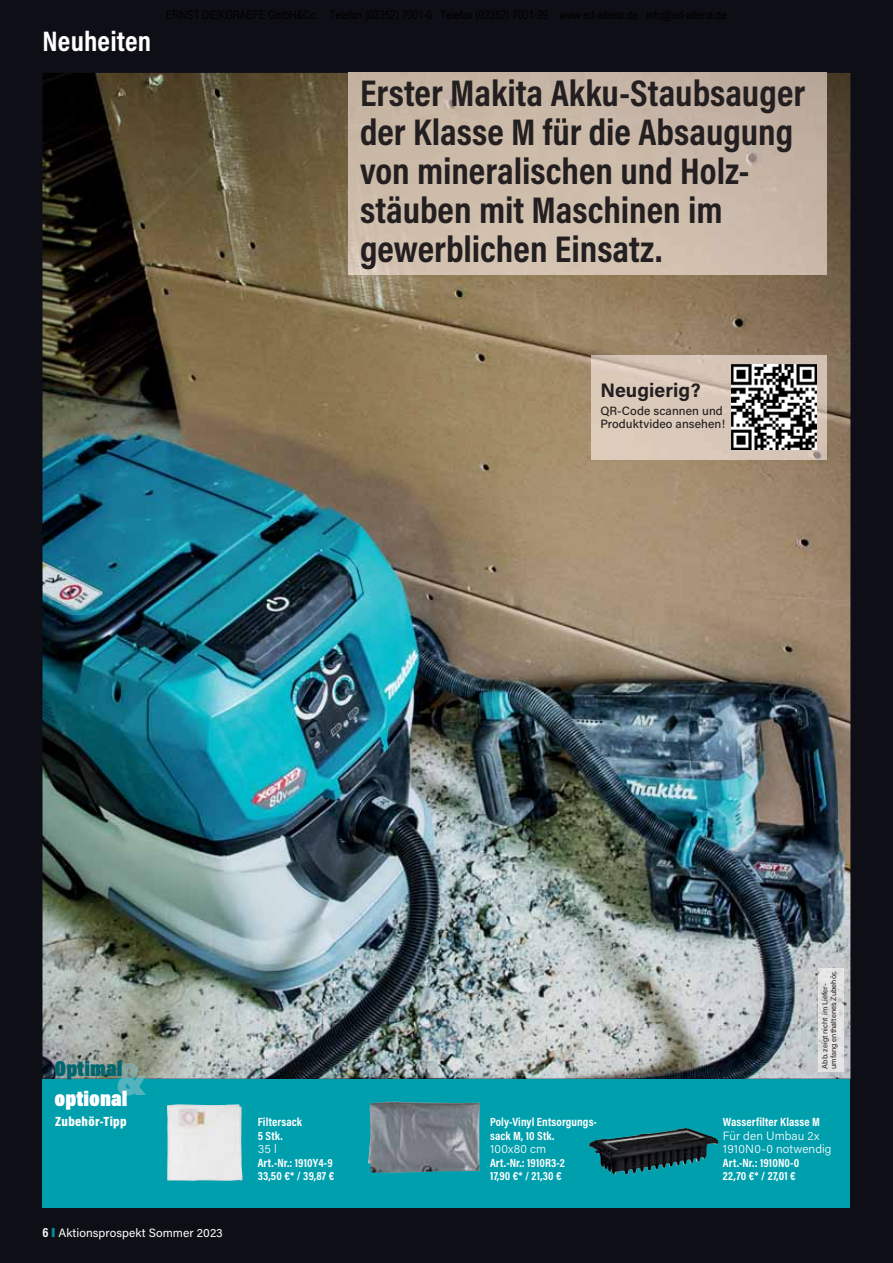
<style>
.page{position:relative;width:893px;height:1263px;background:#0e0e17}
.page>*{position:absolute;margin:0;border:0;box-sizing:border-box;transform-origin:0 0}
.t1{font:900 47.4px "Acumin Pro Cond";color:#53b4bf}
.t2{font:700 37.5px/39px "Acumin Pro Cond";color:#231f20}
.t3{font:700 28.5px "Acumin Pro Cond";letter-spacing:.01em;color:#fff}
.t4{font:900 21.75px "Acumin Pro Cond";color:#fff}
.t5{font:900 21.75px "Acumin Pro Cond";color:#006771}
.t6{font:700 19.5px "Acumin Pro";letter-spacing:.005em;color:#231f20}
.t7{font:900 13.5px "Acumin Pro Cond";letter-spacing:.02em;color:#fff}
.t8{font:700 12px/13.5px "Acumin Pro Cond";letter-spacing:.01em;color:#fff}
.t9{font:300 12px/13.5px "Acumin Pro";letter-spacing:.01em;color:#fff}
.t10{font:500 12px/13.5px "Acumin Pro";letter-spacing:.005em;color:#231f20}
.t11{font:12px "Acumin Pro";letter-spacing:.005em;color:#fff}
.t12{font:7.65px/8.4px "Acumin Pro";color:#231f20}
.s1{font-family:"Acumin Pro Cond";font-weight:700;font-size:13.5px}
.s2{font-family:"Acumin Pro Cond";font-weight:900;font-size:13.5px;color:#00909e}
</style>
<div class="page">
<img style="left:43px;top:73px;width:807px;height:1006px">
<img style="left:819px;top:968px;width:24px;height:103px">
<hr style="left:349px;top:72px;width:477px;height:1px;background:#9b9092">
<img style="left:349px;top:73px;width:477px;height:201px">
<div style="left:43px;top:1079px;width:807px;height:129px;background:#009fad"></div>
<img style="left:118px;top:1063px;width:28px;height:16px">
<img style="left:368px;top:1101px;width:112px;height:72px">
<img style="left:167px;top:1104px;width:76px;height:77px">
<img style="left:589px;top:1128px;width:111px;height:47px">
<img style="left:592px;top:355px;width:234px;height:104px">
<img style="left:731px;top:364px;width:85px;height:86px">
<h3 class="t3" style="left:43px;top:30px;width:110px">Neuheiten</h3>
<h2 class="t2" style="left:360px;top:78px;width:447px">Erster Makita Akku-Staubsauger der Klasse M für die Absaugung von mineralischen und Holz&shy;stäuben mit Maschinen im gewerblichen Einsatz.</h2>
<h3 class="t6" style="left:600px;top:381px;width:102px">Neugierig?</h3>
<p class="t10" style="left:600px;top:405px;width:126px">QR-Code scannen und<br>Produktvideo ansehen!</p>
<h3 class="t5" style="left:55px;top:1061px;width:69px">Optimal</h3>
<h3 class="t4" style="left:55px;top:1090px;width:74px">optional</h3>
<p class="t7" style="left:55px;top:1116px;width:73px">Zubehör-Tipp</p>
<p class="t8" style="left:490px;top:1117px;width:108px">Poly-Vinyl Entsorgungs&shy;sack M, 10 Stk.</p>
<p class="t9" style="left:490px;top:1143px;width:58px">100x80 cm</p>
<p class="t8" style="left:490px;top:1157px;width:76px">Art.-Nr.: 1910R3-2<br>17,90 €* / 21,30 €</p>
<h1 class="t1" style="left:117px;top:1062px;width:31px">&amp;</h1>
<p class="t8" style="left:258px;top:1117px;width:46px">Filtersack<br>5 Stk.</p>
<p class="t9" style="left:258px;top:1143px;width:20px">35 l</p>
<p class="t8" style="left:258px;top:1157px;width:78px">Art.-Nr.: 1910Y4-9<br>33,50 €* / 39,87 €</p>
<p class="t11" style="left:43px;top:1227px;width:182px"><span class="s1">6</span> <span class="s2">I</span> Aktionsprospekt Sommer 2023</p>
<p class="t12" style="left:821px;top:1069px;width:99px;rotate:-90deg">Abb. zeigt nicht im Liefer&shy;umfang enthaltenes Zubehör.</p>
<p class="t8" style="left:723px;top:1117px;width:99px">Wasserfilter Klasse M</p>
<p class="t9" style="left:723px;top:1129px;width:110px">Für den Umbau 2x<br>1910N0-0 notwendig</p>
<p class="t8" style="left:723px;top:1157px;width:78px">Art.-Nr.: 1910N0-0<br>22,70 €* / 27,01 €</p>
</div>
